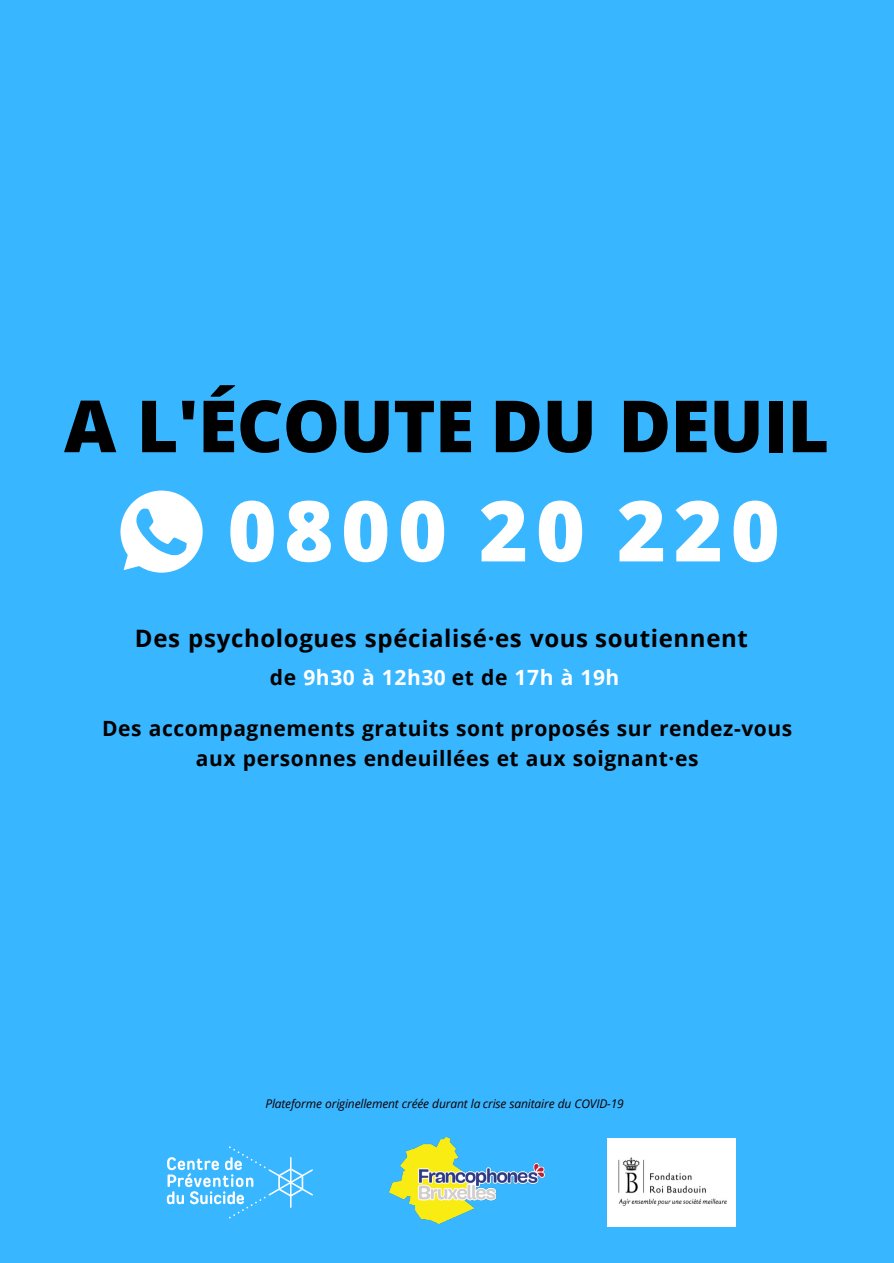
<style>
.page{position:relative;width:894px;height:1263px;background:#fff}
.page>*{position:absolute;margin:0;border:0;box-sizing:border-box;transform-origin:0 0}
.t1{font:800 84px "Open Sans";letter-spacing:.09em;color:#fff}
.t2{font:800 72px "Open Sans";letter-spacing:-.01em;color:#000}
.t3{font:700 24px "Open Sans";letter-spacing:.025em;color:#000}
.t4{font:700 21px/30px "Open Sans";letter-spacing:.025em;color:#000;text-align:center}
.t5{font:700 21px "Open Sans";letter-spacing:.025em;color:#fff}
.t6{font:italic 12px "Open Sans";letter-spacing:-.015em;color:#0d0000}
.s1{color:#000}
</style>
<div class="page">
<div style="left:0;top:0;width:893px;height:1263px;background:#38b6ff"></div>
<img style="left:389px;top:1138px;width:155px;height:86px">
<img style="left:607px;top:1139px;width:128px;height:87px">
<svg style="left:167px;top:1146px;width:146px;height:72px"></svg>
<svg style="left:120px;top:490px;width:83px;height:83px"></svg>
<h2 class="t2" style="left:64px;top:397px;width:766px">A L'ÉCOUTE DU DEUIL</h2>
<h1 class="t1" style="left:227px;top:497px;width:553px">0800 20 220</h1>
<p class="t3" style="left:135px;top:629px;width:614px">Des psychologues spécialisé·es vous soutiennent</p>
<p class="t5" style="left:269px;top:669px;width:351px"><span class="s1">de</span> 9h30 à 12h30 <span class="s1">et de</span> 17h à 19h</p>
<p class="t4" style="left:102px;top:715px;width:691px">Des accompagnements gratuits sont proposés sur rendez-vous aux personnes endeuillées et aux soignant·es</p>
<p class="t6" style="left:265px;top:1099px;width:360px">Plateforme originellement créée durant la crise sanitaire du COVID-19</p>
</div>
